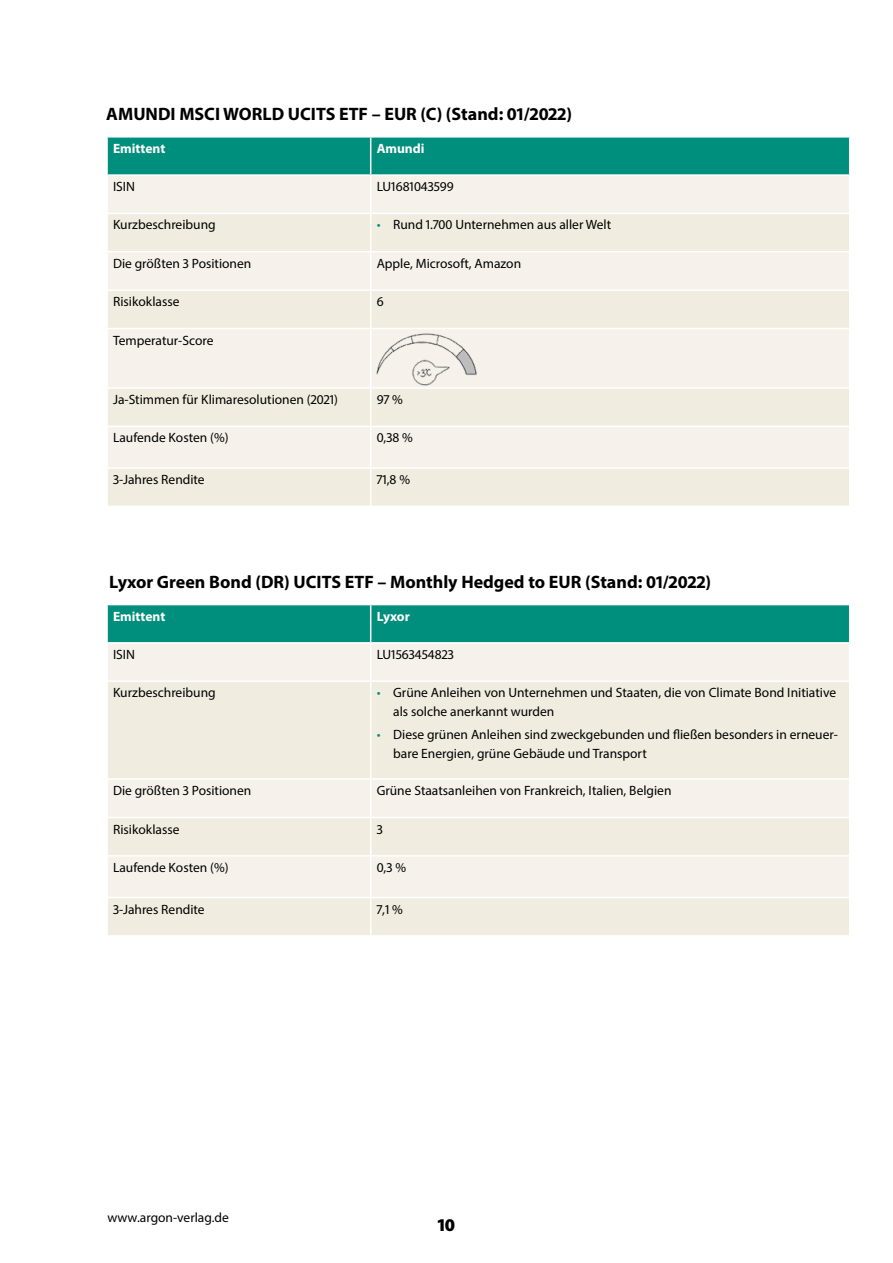
<style>
.page{position:relative;width:893px;height:1263px;background:#fff}
.page>*{position:absolute;margin:0;border:0;box-sizing:border-box;transform-origin:0 0}
.Tabellentext{font:700 18px "Myriad Pro";color:#000}
.t1{font:900 18px "Myriad Pro";color:#000}
.Tabellentext-2{font:13.5px/18.9px "Myriad Pro";color:#000}
.Tabellentext-3{font:700 13.5px "Myriad Pro";color:#fff}
.s1{font-style:italic;color:#008e7d}
</style>
<div class="page">
<div style="left:108px;top:138px;width:741px;height:36px;background:#008e7d"></div>
<div style="left:108px;top:176px;width:741px;height:37px;background:#f6f2eb"></div>
<svg style="left:108px;top:214px;width:741px;height:292px;background:#f3eee5"></svg>
<hr style="left:370px;top:176px;width:1px;height:37px;background:#fff">
<hr style="left:370px;top:214px;width:1px;height:37px;background:#fff">
<hr style="left:106px;top:251px;width:265px;height:1px;background:#fff">
<hr style="left:371px;top:251px;width:479px;height:1px;background:#fff">
<hr style="left:370px;top:252px;width:1px;height:37px;background:#fff">
<hr style="left:106px;top:289px;width:265px;height:2px;background:#fff">
<hr style="left:371px;top:289px;width:479px;height:2px;background:#fff">
<hr style="left:370px;top:291px;width:1px;height:37px;background:#fff">
<hr style="left:106px;top:328px;width:265px;height:1px;background:#fff">
<hr style="left:371px;top:328px;width:479px;height:1px;background:#fff">
<hr style="left:370px;top:329px;width:1px;height:58px;background:#fff">
<hr style="left:106px;top:387px;width:265px;height:2px;background:#fff">
<hr style="left:371px;top:387px;width:479px;height:2px;background:#fff">
<hr style="left:370px;top:389px;width:1px;height:37px;background:#fff">
<hr style="left:106px;top:426px;width:265px;height:1px;background:#fff">
<hr style="left:371px;top:426px;width:479px;height:1px;background:#fff">
<hr style="left:370px;top:427px;width:1px;height:40px;background:#fff">
<hr style="left:106px;top:467px;width:265px;height:2px;background:#fff">
<hr style="left:371px;top:467px;width:479px;height:2px;background:#fff">
<hr style="left:370px;top:469px;width:1px;height:37px;background:#fff">
<hr style="left:370px;top:138px;width:1px;height:36px;background:#fff">
<img style="left:373px;top:332px;width:107px;height:55px">
<div style="left:108px;top:605px;width:741px;height:37px;background:#008e7d"></div>
<div style="left:108px;top:644px;width:741px;height:36px;background:#f6f2eb"></div>
<svg style="left:108px;top:682px;width:741px;height:253px;background:#f2ede3"></svg>
<hr style="left:370px;top:644px;width:1px;height:36px;background:#fff">
<hr style="left:370px;top:682px;width:1px;height:96px;background:#fff">
<hr style="left:106px;top:778px;width:265px;height:2px;background:#fff">
<hr style="left:371px;top:778px;width:479px;height:2px;background:#fff">
<hr style="left:370px;top:780px;width:1px;height:37px;background:#fff">
<hr style="left:106px;top:817px;width:265px;height:1px;background:#fff">
<hr style="left:371px;top:817px;width:479px;height:1px;background:#fff">
<hr style="left:370px;top:818px;width:1px;height:37px;background:#fff">
<hr style="left:106px;top:855px;width:265px;height:1px;background:#fff">
<hr style="left:371px;top:855px;width:479px;height:1px;background:#fff">
<hr style="left:370px;top:856px;width:1px;height:41px;background:#fff">
<hr style="left:106px;top:897px;width:265px;height:1px;background:#fff">
<hr style="left:371px;top:897px;width:479px;height:1px;background:#fff">
<hr style="left:370px;top:898px;width:1px;height:37px;background:#fff">
<hr style="left:370px;top:605px;width:1px;height:37px;background:#fff">
<p class="Tabellentext" style="left:106px;top:102px;width:467px">AMUNDI MSCI WORLD UCITS ETF – EUR (C) (Stand: 01/2022)</p>
<p class="Tabellentext-3" style="left:113px;top:140px;width:54px">Emittent</p>
<p class="Tabellentext-3" style="left:377px;top:140px;width:49px">Amundi</p>
<p class="Tabellentext-2" style="left:113px;top:177px;width:23px">ISIN</p>
<p class="Tabellentext-2" style="left:377px;top:177px;width:79px">LU1681043599</p>
<p class="Tabellentext-2" style="left:113px;top:215px;width:104px">Kurzbeschreibung</p>
<p class="Tabellentext-2" style="left:377px;top:215px;width:236px"><span class="s1">•</span> Rund 1.700 Unternehmen aus aller Welt</p>
<p class="Tabellentext-2" style="left:113px;top:254px;width:140px">Die größten 3 Positionen</p>
<p class="Tabellentext-2" style="left:377px;top:254px;width:146px">Apple, Microsoft, Amazon</p>
<p class="Tabellentext-2" style="left:113px;top:292px;width:68px">Risikoklasse</p>
<p class="Tabellentext-2" style="left:377px;top:292px;width:8px">6</p>
<p class="Tabellentext-2" style="left:113px;top:330px;width:102px">Temperatur-Score</p>
<p class="Tabellentext-2" style="left:113px;top:390px;width:226px">Ja-Stimmen für Klimaresolutionen (2021)</p>
<p class="Tabellentext-2" style="left:377px;top:390px;width:28px">97 %</p>
<p class="Tabellentext-2" style="left:113px;top:428px;width:117px">Laufende Kosten (%)</p>
<p class="Tabellentext-2" style="left:377px;top:428px;width:38px">0,38 %</p>
<p class="Tabellentext-2" style="left:113px;top:470px;width:93px">3-Jahres Rendite</p>
<p class="Tabellentext-2" style="left:377px;top:470px;width:35px">71,8 %</p>
<p class="Tabellentext" style="left:109px;top:570px;width:604px">Lyxor Green Bond (DR) UCITS ETF – Monthly Hedged to EUR (Stand: 01/2022)</p>
<p class="Tabellentext-3" style="left:113px;top:607px;width:54px">Emittent</p>
<p class="Tabellentext-3" style="left:377px;top:607px;width:35px">Lyxor</p>
<p class="Tabellentext-2" style="left:113px;top:645px;width:23px">ISIN</p>
<p class="Tabellentext-2" style="left:377px;top:645px;width:79px">LU1563454823</p>
<p class="Tabellentext-2" style="left:113px;top:683px;width:104px">Kurzbeschreibung</p>
<p class="Tabellentext-2" style="left:393px;top:683px;width:444px;text-indent:-16px"><span class="s1">•</span> Grüne Anleihen von Unternehmen und Staaten, die von Climate Bond Initiative als solche anerkannt wurden</p>
<p class="Tabellentext-2" style="left:393px;top:725px;width:446px;text-indent:-16px"><span class="s1">•</span> Diese grünen Anleihen sind zweckgebunden und fließen besonders in erneuer&shy;bare Energien, grüne Gebäude und Transport</p>
<p class="Tabellentext-2" style="left:113px;top:781px;width:140px">Die größten 3 Positionen</p>
<p class="Tabellentext-2" style="left:377px;top:781px;width:296px">Grüne Staatsanleihen von Frankreich, Italien, Belgien</p>
<p class="Tabellentext-2" style="left:113px;top:819px;width:68px">Risikoklasse</p>
<p class="Tabellentext-2" style="left:377px;top:819px;width:8px">3</p>
<p class="Tabellentext-2" style="left:113px;top:858px;width:117px">Laufende Kosten (%)</p>
<p class="Tabellentext-2" style="left:377px;top:858px;width:31px">0,3 %</p>
<p class="Tabellentext-2" style="left:113px;top:899px;width:93px">3-Jahres Rendite</p>
<p class="Tabellentext-2" style="left:377px;top:899px;width:28px">7,1 %</p>
<p class="Tabellentext-2" style="left:107px;top:1208px;width:123px">www.argon-verlag.de</p>
<h1 class="t1" style="left:438px;top:1215px;width:19px">10</h1>
</div>
